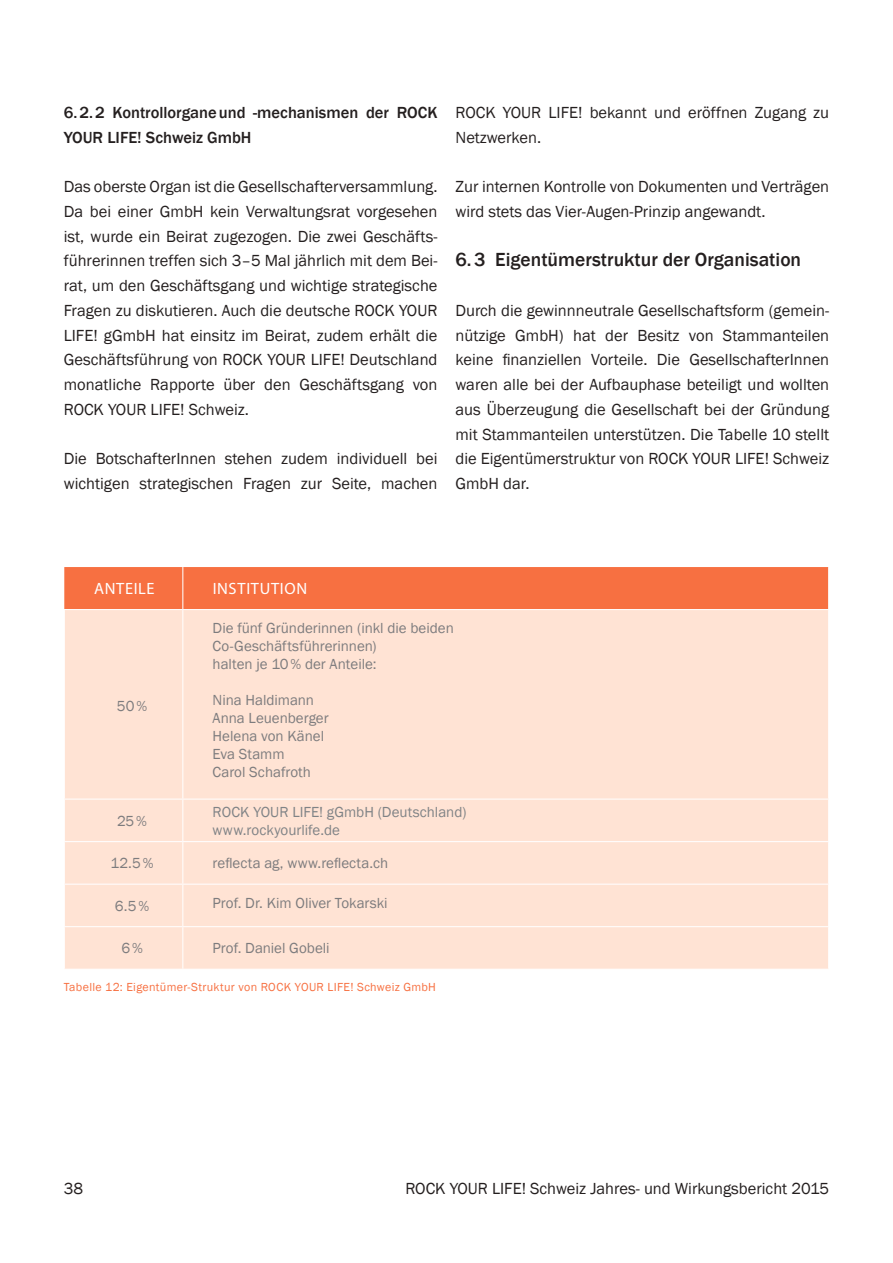
<style>
.page{position:relative;width:893px;height:1263px;background:#fff}
.page>*{position:absolute;margin:0;border:0;box-sizing:border-box;transform-origin:0 0}
.t1{font:500 19.5px "Franklin Gothic";color:#241f1f}
.t2{font:16.5px/24.8px "Franklin Gothic";color:#241f1f}
.t3{font:500 16.5px/24.8px "Franklin Gothic";color:#241f1f}
.t4{font:16.35px "Myriad Pro";letter-spacing:.04em;color:#fff}
.t5{font:15px/18px "Franklin Gothic";color:#7d7c7e}
.t6{font:15px/18px "Franklin Gothic";color:#808386}
.t7{font:12px "Franklin Gothic";letter-spacing:.025em;color:#f77041}
</style>
<div class="page">
<div style="left:64px;top:567px;width:764px;height:42px;background:#f77041"></div>
<div style="left:65px;top:610px;width:763px;height:359px;background:#ffe3d4"></div>
<hr style="left:182px;top:567px;width:1px;height:42px;background:#fff">
<hr style="left:182px;top:610px;width:1px;height:188px;background:#fff">
<hr style="left:64px;top:798px;width:119px;height:2px;background:#fff">
<hr style="left:183px;top:798px;width:646px;height:2px;background:#fff">
<hr style="left:182px;top:800px;width:1px;height:41px;background:#fff">
<hr style="left:64px;top:841px;width:119px;height:1px;background:#fff">
<hr style="left:183px;top:841px;width:646px;height:1px;background:#fff">
<hr style="left:182px;top:842px;width:1px;height:42px;background:#fff">
<hr style="left:64px;top:884px;width:119px;height:1px;background:#fff">
<hr style="left:183px;top:884px;width:646px;height:1px;background:#fff">
<hr style="left:182px;top:885px;width:1px;height:41px;background:#fff">
<hr style="left:64px;top:926px;width:119px;height:1px;background:#fff">
<hr style="left:183px;top:926px;width:646px;height:1px;background:#fff">
<hr style="left:182px;top:927px;width:1px;height:42px;background:#fff">
<p class="t3" style="left:64px;top:100px;width:375px">6.2.2 Kontrollorganeund -mechanismen der ROCK<br>YOUR LIFE! Schweiz GmbH</p>
<p class="t2" style="left:64px;top:175px;width:375px;text-align:justify">Das oberste Organ ist die Gesellschafterversammlung.<br>Da bei einer GmbH kein Verwaltungsrat vorgesehen ist, wurde ein Beirat zugezogen. Die zwei Geschäfts&shy;führerinnen treffen sich 3–5 Mal jährlich mit dem Bei&shy;rat, um den Geschäftsgang und wichtige strategische Fragen zu diskutieren. Auch die deutsche ROCK YOUR LIFE! gGmbH hat einsitz im Beirat, zudem erhält die Geschäftsführung von ROCK YOUR LIFE! Deutschland monatliche Rapporte über den Geschäftsgang von ROCK YOUR LIFE! Schweiz.</p>
<p class="t2" style="left:64px;top:447px;width:375px">Die BotschafterInnen stehen zudem individuell bei wichtigen strategischen Fragen zur Seite, machen</p>
<p class="t2" style="left:455px;top:100px;width:375px">ROCK YOUR LIFE! bekannt und eröffnen Zugang zu<br>Netzwerken.</p>
<p class="t2" style="left:455px;top:175px;width:375px">Zur internen Kontrolle von Dokumenten und Verträgen wird stets das Vier-Augen-Prinzip angewandt.</p>
<p class="t1" style="left:455px;top:248px;width:347px">6.3 Eigentümerstruktur der Organisation</p>
<p class="t2" style="left:455px;top:298px;width:375px;text-align:justify">Durch die gewinnneutrale Gesellschaftsform (gemein&shy;nützige GmbH) hat der Besitz von Stammanteilen keine finanziellen Vorteile. Die GesellschafterInnen waren alle bei der Aufbauphase beteiligt und wollten aus Überzeugung die Gesellschaft bei der Gründung mit Stammanteilen unterstützen. Die Tabelle 10 stellt die Eigentümerstruktur von ROCK YOUR LIFE! Schweiz GmbH dar.</p>
<p class="t4" style="left:94px;top:579px;width:62px">ANTEILE</p>
<p class="t4" style="left:213px;top:579px;width:96px">INSTITUTION</p>
<p class="t5" style="left:117px;top:697px;width:32px">50%</p>
<p class="t5" style="left:213px;top:619px;width:243px">Die fünf Gründerinnen (inkl die beiden<br>Co-Geschäftsführerinnen)<br>halten je 10% der Anteile:</p>
<p class="t5" style="left:213px;top:691px;width:118px">Nina Haldimann<br>Anna Leuenberger<br>Helena von Känel<br>Eva Stamm<br>Carol Schafroth</p>
<p class="t5" style="left:117px;top:812px;width:31px">25%</p>
<p class="t6" style="left:213px;top:803px;width:255px">ROCK YOUR LIFE! gGmbH (Deutschland) www.rockyourlife.de</p>
<p class="t5" style="left:111px;top:854px;width:45px">12.5%</p>
<p class="t5" style="left:213px;top:854px;width:177px">reflecta ag, www.reflecta.ch</p>
<p class="t5" style="left:115px;top:897px;width:36px">6.5%</p>
<p class="t5" style="left:213px;top:894px;width:177px">Prof. Dr. Kim Oliver Tokarski</p>
<p class="t5" style="left:121px;top:939px;width:23px">6%</p>
<p class="t5" style="left:213px;top:939px;width:119px">Prof. Daniel Gobeli</p>
<p class="t7" style="left:64px;top:979px;width:374px">Tabelle 12: Eigentümer-Struktur von ROCK YOUR LIFE! Schweiz GmbH</p>
<p class="t2" style="left:64px;top:1176px;width:21px">38</p>
<p class="t2" style="left:405px;top:1176px;width:425px">ROCK YOUR LIFE! Schweiz Jahres- und Wirkungsbericht 2015</p>
</div>
